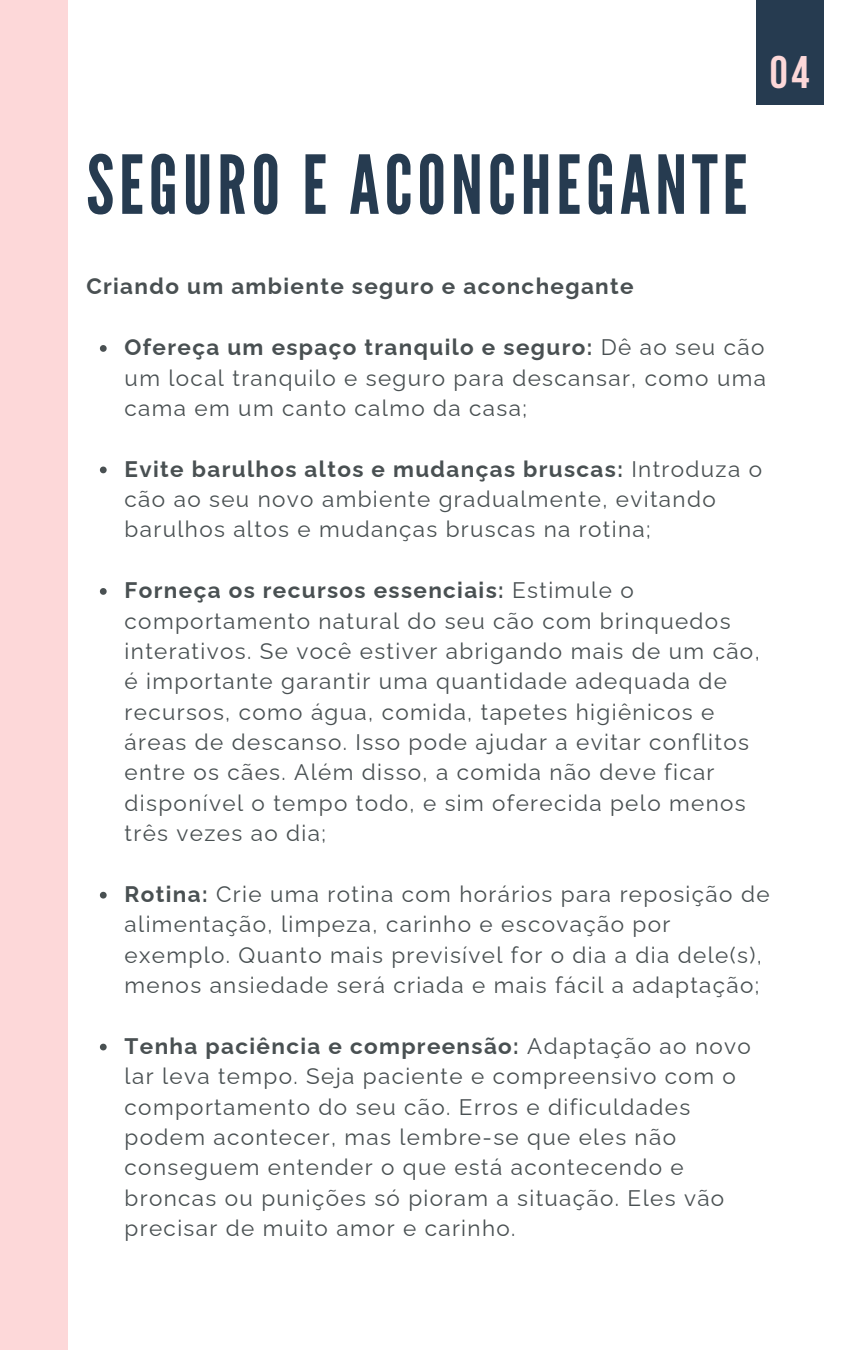
<style>
.page{position:relative;width:864px;height:1350px;background:#fff}
.page>*{position:absolute;margin:0;border:0;box-sizing:border-box;transform-origin:0 0}
.t1{font:81px "League Gothic";letter-spacing:.06em;color:#263b50}
.t2{font:700 45.45px "Bebas Neue";color:#fdd8d9}
.t3{font:22.5px/30.4px "Raleway";letter-spacing:.06em;color:#495052}
.t4{font:700 22.5px "Raleway";letter-spacing:.06em;color:#495052}
.s1{font-weight:700}
</style>
<div class="page">
<svg style="left:100px;top:345px;width:7px;height:7px"></svg>
<svg style="left:100px;top:467px;width:7px;height:6px"></svg>
<svg style="left:100px;top:588px;width:7px;height:7px"></svg>
<svg style="left:100px;top:892px;width:7px;height:7px"></svg>
<svg style="left:100px;top:1044px;width:7px;height:6px"></svg>
<div style="left:756px;top:0;width:67px;height:105px;background:#263b50"></div>
<div style="left:0;top:0;width:68px;height:1350px;background:#fdd8d9"></div>
<p class="t2" style="left:770px;top:54px;width:41px">04</p>
<p class="t1" style="left:86px;top:138px;width:662px">SEGURO E ACONCHEGANTE</p>
<p class="t4" style="left:86px;top:273px;width:549px">Criando um ambiente seguro e aconchegante</p>
<h1 class="t3" style="left:125px;top:332px;width:643px;text-align:justify"><span class="s1">Ofereça um espaço tranquilo e seguro:</span> Dê ao seu cão um local tranquilo e seguro para descansar, como uma cama em um canto calmo da casa;</h1>
<h2 class="t3" style="left:125px;top:454px;width:639px"><span class="s1">Evite barulhos altos e mudanças bruscas:</span> Introduza o cão ao seu novo ambiente gradualmente, evitando barulhos altos e mudanças bruscas na rotina;</h2>
<p class="t3" style="left:125px;top:575px;width:637px"><span class="s1">Forneça os recursos essenciais:</span> Estimule o comportamento natural do seu cão com brinquedos interativos. Se você estiver abrigando mais de um cão, é importante garantir uma quantidade adequada de recursos, como água, comida, tapetes higiênicos e áreas de descanso. Isso pode ajudar a evitar conflitos entre os cães. Além disso, a comida não deve ficar disponível o tempo todo, e sim oferecida pelo menos três vezes ao dia;</p>
<p class="t3" style="left:125px;top:879px;width:646px"><span class="s1">Rotina:</span> Crie uma rotina com horários para reposição de alimentação, limpeza, carinho e escovação por exemplo. Quanto mais previsível for o dia a dia dele(s), menos ansiedade será criada e mais fácil a adaptação;</p>
<p class="t3" style="left:125px;top:1031px;width:628px"><span class="s1">Tenha paciência e compreensão:</span> Adaptação ao novo lar leva tempo. Seja paciente e compreensivo com o comportamento do seu cão. Erros e dificuldades podem acontecer, mas lembre-se que eles não conseguem entender o que está acontecendo e broncas ou punições só pioram a situação. Eles vão precisar de muito amor e carinho.</p>
</div>
